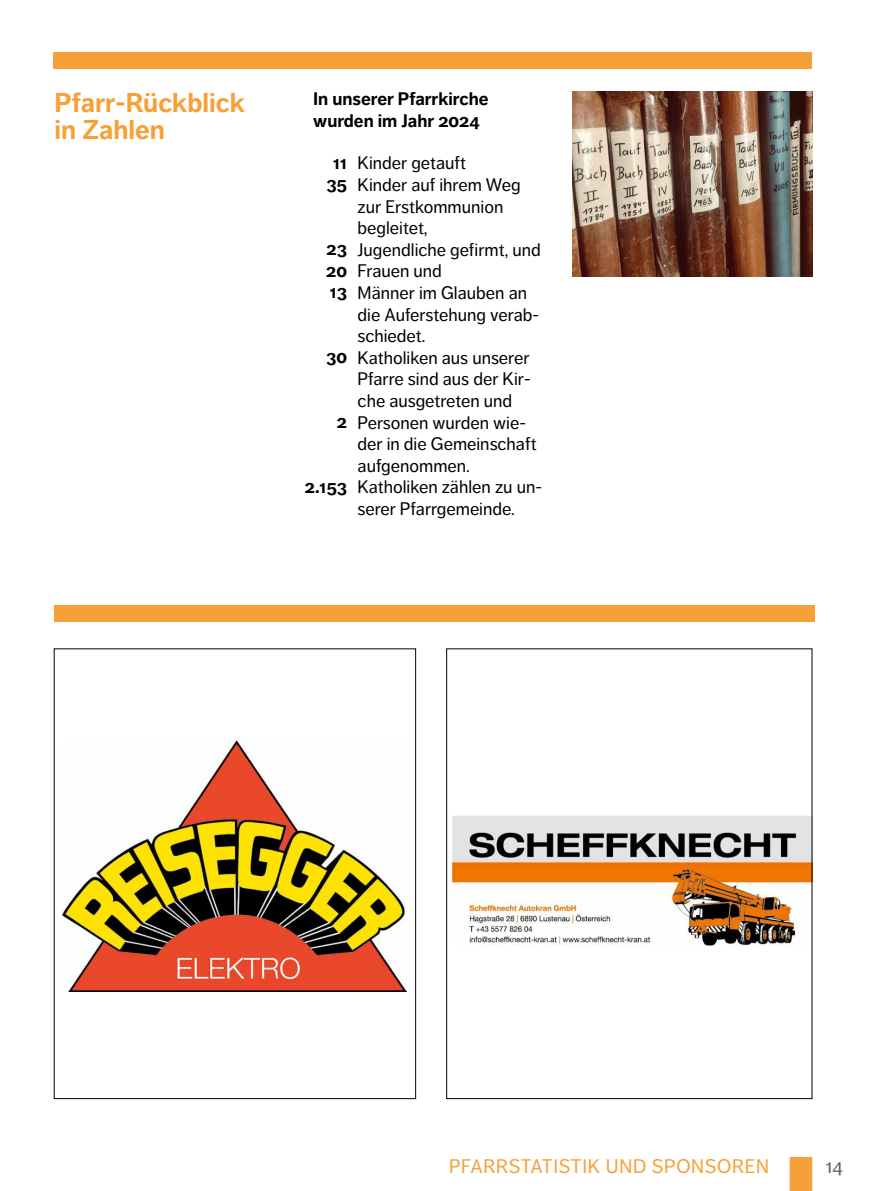
<style>
.page{position:relative;width:893px;height:1191px;background:#fff}
.page>*{position:absolute;margin:0;border:0;box-sizing:border-box;transform-origin:0 0}
.t1{font:700 27px/27px "Dagny Pro";color:#f6a138}
.t2{font:19.5px "Dagny Pro";letter-spacing:.035em;color:#f6a138}
.t3{font:19.5px "Dagny Pro";color:#685b4c}
.t4{font:18px/21.6px "Dagny Pro";color:#000}
.t5{font:700 18px/21.6px "Dagny Pro";color:#000;text-align:center}
</style>
<div class="page">
<div style="left:790px;top:1157px;width:22px;height:34px;background:#f6a138"></div>
<img style="left:453px;top:815px;width:357px;height:130px">
<img style="left:63px;top:740px;width:343px;height:251px">
<div style="left:54px;top:53px;width:758px;height:16px;background:#f6a138"></div>
<img style="left:573px;top:91px;width:239px;height:186px">
<div style="left:54px;top:605px;width:760px;height:16px;background:#f6a138"></div>
<h1 class="t1" style="left:55px;top:90px;width:192px">Pfarr-Rückblick in Zahlen</h1>
<p class="t5" style="left:313px;top:88px;width:177px;text-align:left">In unserer Pfarrkirche wurden im Jahr 2024</p>
<p class="t5" style="left:326px;top:152px;width:22px">11<br>35</p>
<p class="t5" style="left:326px;top:238px;width:22px;text-align:justify">23<br>20<br>13</p>
<p class="t5" style="left:326px;top:346px;width:22px">30</p>
<p class="t5" style="left:337px;top:411px;width:12px">2</p>
<p class="t5" style="left:305px;top:476px;width:44px">2.153</p>
<p class="t4" style="left:358px;top:152px;width:186px">Kinder getauft<br>Kinder auf ihrem Weg zur Erstkommunion begleitet,<br>Jugendliche gefirmt, und<br>Frauen und<br>Männer im Glauben an die Auferstehung verab&shy;schiedet.<br>Katholiken aus unserer<br>Pfarre sind aus der Kir&shy;che ausgetreten und<br>Personen wurden wie&shy;der in die Gemeinschaft aufgenommen.<br>Katholiken zählen zu un&shy;serer Pfarrgemeinde.</p>
<p class="t2" style="left:449px;top:1155px;width:322px">PFARRSTATISTIK UND SPONSOREN</p>
<p class="t3" style="left:826px;top:1155px;width:19px">14</p>
</div>
